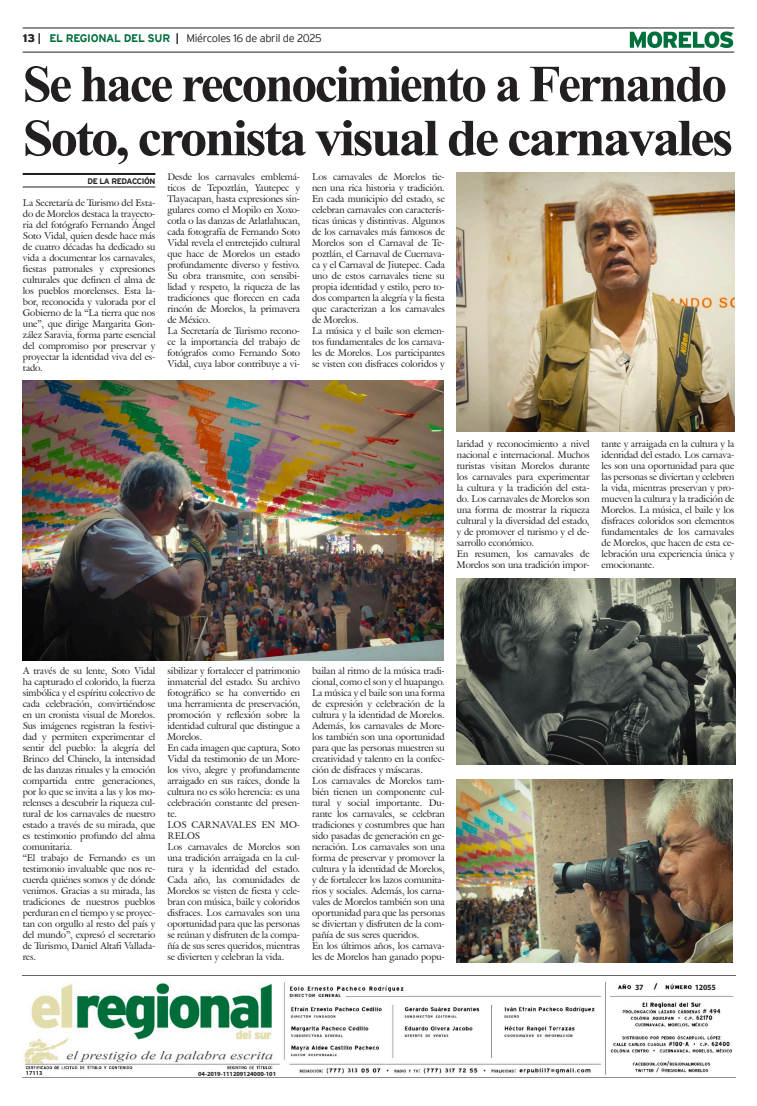
<style>
.page{position:relative;width:757px;height:1106px;background:#fff}
.page>*{position:absolute;margin:0;border:0;box-sizing:border-box;transform-origin:0 0}
.Cabeza_01{font:700 52px "Times New Roman";letter-spacing:-.05em;color:#231f20;scale:1.06 1}
.Cabeza_01-2{font:700 52px "Times New Roman";letter-spacing:-.05em;color:#231f20}
.t1{font:300 11px "Interstate";letter-spacing:-.025em;color:#231f20}
.t2{font:9.5px/11px "Galliard IT Cby BT";letter-spacing:-.01em;color:#231f20;text-align:justify}
.t3{font:700 8px "Interstate";letter-spacing:-.05em;color:#231f20}
.Txt_chico{font:700 8px "Myriad Pro";letter-spacing:-.035em;color:#231f20}
.t4{font:700 6.3px "Myriad Pro";letter-spacing:-.01em;color:#231f20}
.t5{font:700 6px "Myriad Pro";letter-spacing:-.01em;color:#231f20}
.s1{font-weight:900}
.s2{font-weight:700}
.s3{font-weight:700;color:#006f3c}
</style>
<div class="page">
<hr style="left:23px;top:28px;width:711px;height:1px;background:#231f20">
<hr style="left:23px;top:52px;width:711px;height:1px;background:#231f20">
<svg style="left:630px;top:31px;width:103px;height:17px"></svg>
<img style="left:23px;top:975px;width:712px;height:102px">
<div style="left:196px;top:1069px;width:82px;height:7px;background:#fff"></div>
<div style="left:25px;top:1070px;width:36px;height:6px;background:#fff"></div>
<div style="left:632px;top:981px;width:16px;height:11px;background:#fff"></div>
<hr style="left:23px;top:173px;width:132px;height:2px;background:#231f20">
<hr style="left:23px;top:187px;width:132px;height:1px;background:#231f20">
<img style="left:23px;top:380px;width:421px;height:280px">
<img style="left:457px;top:173px;width:277px;height:258px">
<img style="left:457px;top:779px;width:275px;height:183px">
<img style="left:457px;top:578px;width:278px;height:186px">
<p class="t1" style="left:23px;top:32px;width:300px"><span class="s1">13</span> <span class="s2">|</span> <span class="s3">EL REGIONAL DEL SUR</span> <span class="s2">|</span> Miércoles 16 de abril de 2025</p>
<p class="Cabeza_01-2" style="left:23px;top:46px;width:706px">Se hace reconocimiento a Fernando</p>
<p class="Cabeza_01" style="left:23px;top:100px;width:672px">Soto, cronista visual de carnavales</p>
<p class="t3" style="left:87px;top:176px;width:69px">DE LA REDACCIÓN</p>
<p class="t2" style="left:167px;top:171px;width:134px">Desde los carnavales emblemá&shy;ticos de Tepoztlán, Yautepec y Tlayacapan, hasta expresiones sin&shy;gulares como el Mopilo en Xoxo&shy;cotla o las danzas de Atlatlahucan, cada fotografía de Fernando Soto Vidal revela el entretejido cultural que hace de Morelos un estado profundamente diverso y festivo.<br>Su obra transmite, con sensibi&shy;lidad y respeto, la riqueza de las tradiciones que florecen en cada rincón de Morelos, la primavera de México.</p>
<p class="t2" style="left:167px;top:325px;width:134px">La Secretaría de Turismo recono&shy;ce la importancia del trabajo de fotógrafos como Fernando Soto Vidal, cuya labor contribuye a vi-</p>
<p class="t2" style="left:312px;top:171px;width:134px">Los carnavales de Morelos tie&shy;nen una rica historia y tradición.<br>En cada municipio del estado, se celebran carnavales con caracterís&shy;ticas únicas y distintivas. Algunos de los carnavales más famosos de Morelos son el Carnaval de Te&shy;poztlán, el Carnaval de Cuernava&shy;ca y el Carnaval de Jiutepec. Cada uno de estos carnavales tiene su propia identidad y estilo, pero to&shy;dos comparten la alegría y la fiesta que caracterizan a los carnavales de Morelos.</p>
<p class="t2" style="left:312px;top:325px;width:134px">La música y el baile son elemen&shy;tos fundamentales de los carnava&shy;les de Morelos. Los participantes se visten con disfraces coloridos y</p>
<p class="t2" style="left:23px;top:197px;width:134px">La Secretaría de Turismo del Esta&shy;do de Morelos destaca la trayecto&shy;ria del fotógrafo Fernando Ángel Soto Vidal, quien desde hace más de cuatro décadas ha dedicado su vida a documentar los carnavales, fiestas patronales y expresiones culturales que definen el alma de los pueblos morelenses. Esta la&shy;bor, reconocida y valorada por el Gobierno de la “La tierra que nos une”, que dirige Margarita Gon&shy;zález Saravia, forma parte esencial del compromiso por preservar y proyectar la identidad viva del es&shy;tado.</p>
<p class="t2" style="left:457px;top:438px;width:134px">laridad y reconocimiento a nivel nacional e internacional. Muchos turistas visitan Morelos durante los carnavales para experimentar la cultura y la tradición del esta&shy;do. Los carnavales de Morelos son una forma de mostrar la riqueza cultural y la diversidad del estado, y de promover el turismo y el de&shy;sarrollo económico.</p>
<p class="t2" style="left:457px;top:548px;width:134px">En resumen, los carnavales de<br>Morelos son una tradición impor-</p>
<p class="t2" style="left:601px;top:438px;width:134px">tante y arraigada en la cultura y la identidad del estado. Los carnava&shy;les son una oportunidad para que las personas se diviertan y celebren la vida, mientras preservan y pro&shy;mueven la cultura y la tradición de Morelos. La música, el baile y los disfraces coloridos son elementos fundamentales de los carnavales de Morelos, que hacen de esta ce&shy;lebración una experiencia única y emocionante.</p>
<p class="t2" style="left:23px;top:664px;width:134px">A través de su lente, Soto Vidal ha capturado el colorido, la fuerza simbólica y el espíritu colectivo de cada celebración, convirtiéndose en un cronista visual de Morelos.<br>Sus imágenes registran la festivi&shy;dad y permiten experimentar el sentir del pueblo: la alegría del Brinco del Chinelo, la intensidad de las danzas rituales y la emoción compartida entre generaciones, por lo que se invita a las y los mo&shy;relenses a descubrir la riqueza cul&shy;tural de los carnavales de nuestro estado a través de su mirada, que es testimonio profundo del alma comunitaria.</p>
<p class="t2" style="left:23px;top:851px;width:134px">“El trabajo de Fernando es un testimonio invaluable que nos re&shy;cuerda quiénes somos y de dónde venimos. Gracias a su mirada, las tradiciones de nuestros pueblos perduran en el tiempo y se proyec&shy;tan con orgullo al resto del país y del mundo”, expresó el secretario de Turismo, Daniel Altafi Vallada&shy;res.</p>
<p class="t2" style="left:167px;top:664px;width:134px">sibilizar y fortalecer el patrimonio inmaterial del estado. Su archivo fotográfico se ha convertido en una herramienta de preservación, promoción y reflexión sobre la identidad cultural que distingue a Morelos.</p>
<p class="t2" style="left:167px;top:741px;width:134px">En cada imagen que captura, Soto Vidal da testimonio de un More&shy;los vivo, alegre y profundamente arraigado en sus raíces, donde la cultura no es sólo herencia: es una celebración constante del presen&shy;te.</p>
<p class="t2" style="left:167px;top:818px;width:134px">LOS CARNAVALES EN MO-<br>RELOS</p>
<p class="t2" style="left:167px;top:840px;width:134px">Los carnavales de Morelos son una tradición arraigada en la cul&shy;tura y la identidad del estado.<br>Cada año, las comunidades de Morelos se visten de fiesta y cele&shy;bran con música, baile y coloridos disfraces. Los carnavales son una oportunidad para que las personas se reúnan y disfruten de la compa&shy;ñía de sus seres queridos, mientras se divierten y celebran la vida.</p>
<p class="t2" style="left:312px;top:664px;width:134px">bailan al ritmo de la música tradi&shy;cional, como el son y el huapango.<br>La música y el baile son una forma de expresión y celebración de la cultura y la identidad de Morelos.<br>Además, los carnavales de More&shy;los también son una oportunidad para que las personas muestren su creatividad y talento en la confec&shy;ción de disfraces y máscaras.</p>
<p class="t2" style="left:312px;top:774px;width:134px">Los carnavales de Morelos tam&shy;bién tienen un componente cul&shy;tural y social importante. Du&shy;rante los carnavales, se celebran tradiciones y costumbres que han sido pasadas de generación en ge&shy;neración. Los carnavales son una forma de preservar y promover la cultura y la identidad de Morelos, y de fortalecer los lazos comunita&shy;rios y sociales. Además, los carna&shy;vales de Morelos también son una oportunidad para que las personas se diviertan y disfruten de la com&shy;pañía de sus seres queridos.</p>
<p class="t2" style="left:312px;top:939px;width:134px">En los últimos años, los carnava&shy;les de Morelos han ganado popu-</p>
<p class="t5" style="left:26px;top:1068px;width:18px">17113</p>
<p class="t4" style="left:198px;top:1069px;width:80px">04-2019-111209124000-101</p>
<p class="Txt_chico" style="left:635px;top:981px;width:10px">37</p>
<p class="Txt_chico" style="left:695px;top:981px;width:22px">12055</p>
</div>
